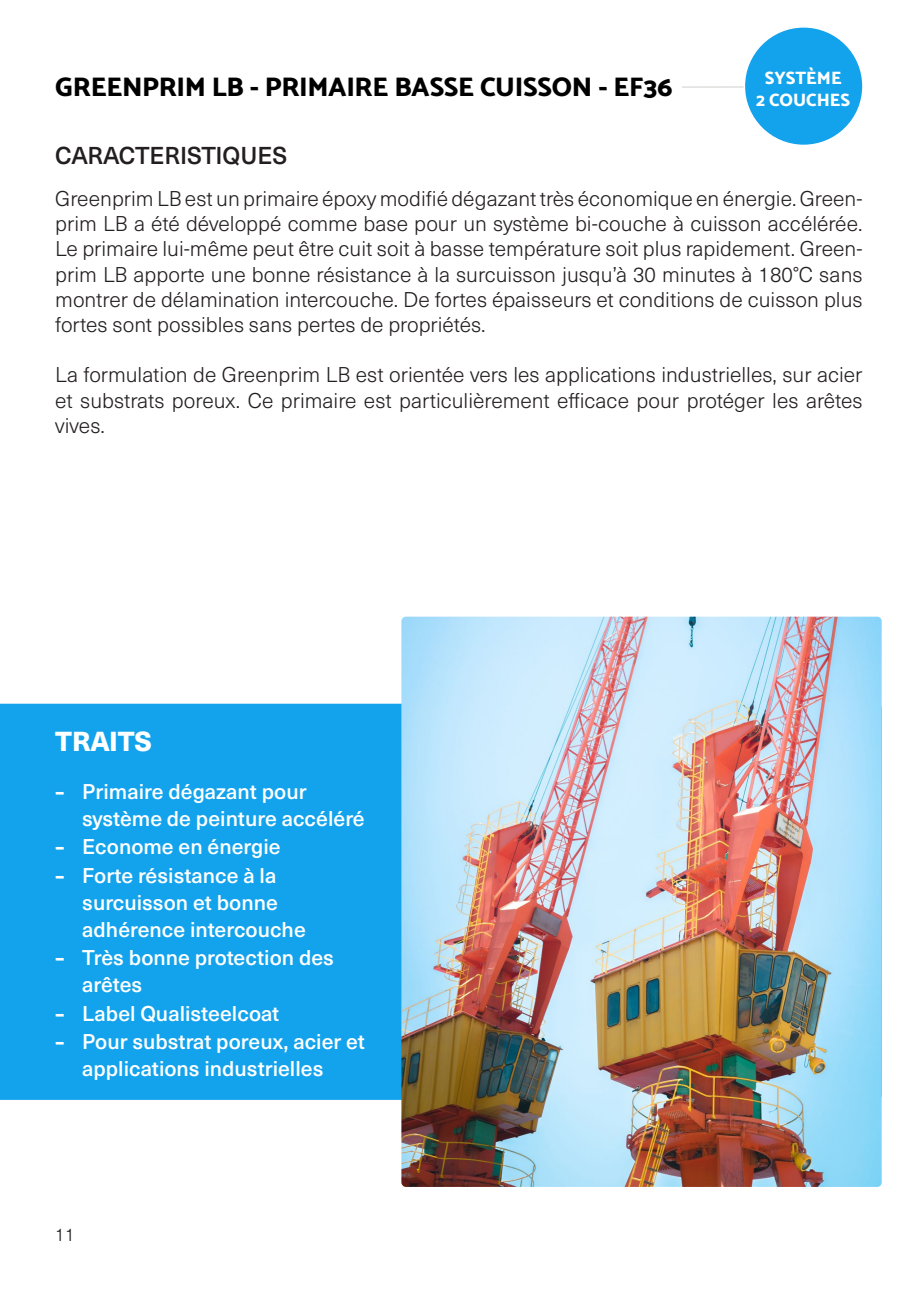
<style>
.page{position:relative;width:919px;height:1289px;background:#fff}
.page>*{position:absolute;margin:0;border:0;box-sizing:border-box;transform-origin:0 0}
.Sections{font:800 27px "Catamaran";letter-spacing:-.015em;color:#000}
.Paragraph{font:800 27px "Neue Haas Unica";letter-spacing:-.01em;color:#fff}
.t1{font:500 24px "Neue Haas Unica";letter-spacing:-.01em;color:#231f20}
.t2{font:300 21px/25.2px "Neue Haas Unica";color:#231f20;text-align:justify}
.t3{font:500 21px/27px "Neue Haas Unica";color:#fff}
.t4{font:800 18px "Catamaran";color:#fff}
.t5{font:300 18px "Neue Haas Unica";color:#231f20}
.s1{font-family:"Catamaran";font-weight:800}
</style>
<div class="page">
<div style="left:0;top:703px;width:401px;height:396px;background:#13a3ec"></div>
<svg style="left:682px;top:86px;width:61px;height:2px"></svg>
<div style="left:744px;top:27px;width:118px;height:118px;background:#13a3ec;border-radius:50%"></div>
<div style="left:743px;top:26px;width:120px;height:120px;border:2px solid #fff;border-radius:50%"></div>
<img style="left:401px;top:616px;width:480px;height:570px">
<p class="Sections" style="left:55px;top:66px;width:618px">GREENPRIM LB - PRIMAIRE BASSE CUISSON - EF36</p>
<p class="t4" style="left:764px;top:64px;width:78px">SYSTÈME</p>
<p class="t4" style="left:756px;top:86px;width:95px">2 COUCHES</p>
<p class="t1" style="left:55px;top:138px;width:233px">CARACTERISTIQUES</p>
<p class="t2" style="left:55px;top:185px;width:808px">Greenprim LB est un primaire époxy modifié dégazant très économique en énergie. Green&shy;prim LB a été développé comme base pour un système bi-couche à cuisson accélérée.<br>Le primaire lui-même peut être cuit soit à basse température soit plus rapidement. Green&shy;prim LB apporte une bonne résistance à la surcuisson jusqu’à 30 minutes à 180°C sans montrer de délamination intercouche. De fortes épaisseurs et conditions de cuisson plus fortes sont possibles sans pertes de propriétés.</p>
<p class="t2" style="left:55px;top:361px;width:808px">La formulation de Greenprim LB est orientée vers les applications industrielles, sur acier et substrats poreux. Ce primaire est particulièrement efficace pour protéger les arêtes vives.</p>
<p class="Paragraph" style="left:55px;top:720px;width:98px">TRAITS</p>
<p class="t3" style="left:82px;top:776px;width:284px;text-indent:-27px"><span class="s1">–</span> Primaire dégazant pour système de peinture accéléré</p>
<p class="t3" style="left:55px;top:832px;width:227px"><span class="s1">–</span> Econome en énergie</p>
<p class="t3" style="left:82px;top:860px;width:225px;text-indent:-27px"><span class="s1">–</span> Forte résistance à la surcuisson et bonne adhérence intercouche</p>
<p class="t3" style="left:82px;top:943px;width:253px;text-indent:-27px"><span class="s1">–</span> Très bonne protection des arêtes</p>
<p class="t3" style="left:55px;top:998px;width:225px"><span class="s1">–</span> Label Qualisteelcoat</p>
<p class="t3" style="left:82px;top:1027px;width:284px;text-indent:-27px"><span class="s1">–</span> Pour substrat poreux, acier et applications industrielles</p>
<p class="t5" style="left:55px;top:1221px;width:21px">11</p>
</div>
